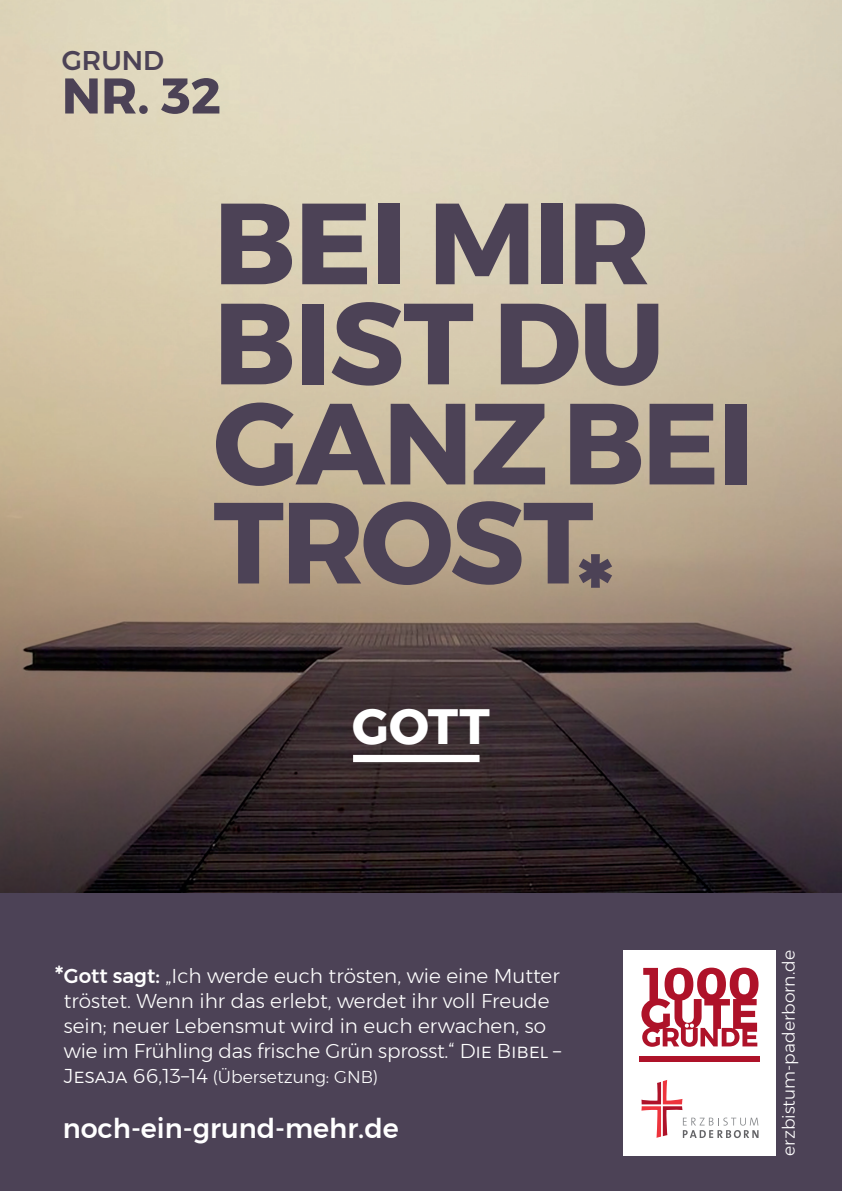
<style>
.page{position:relative;width:842px;height:1191px;background:#fff}
.page>*{position:absolute;margin:0;border:0;box-sizing:border-box;transform-origin:0 0}
.t1{font:700 115px/99.7px "Montserrat";letter-spacing:-.02em;color:#4c4256}
.t2{font:700 50px "Montserrat";color:#4c4256}
.t3{font:700 49.5px "Montserrat";color:#fff}
.t4{font:500 27px "Montserrat";color:#fff}
.t5{font:500 27px "Montserrat";color:#4c4256}
.t6{font:300 20px/25px "Montserrat";color:#fff;text-align:center}
.t7{font:300 17.2px "Montserrat";color:#fff}
.s1{font-weight:500;font-size:25px}
.s2{font-weight:500}
.s3{font-size:20px}
</style>
<div class="page">
<img style="left:0;top:0;width:842px;height:893px">
<div style="left:0;top:893px;width:842px;height:298px;background:#4c4256"></div>
<div style="left:624px;top:950px;width:152px;height:205px;background:#fff"></div>
<svg style="left:641px;top:1080px;width:117px;height:58px"></svg>
<svg style="left:641px;top:967px;width:117px;height:79px"></svg>
<div style="left:640px;top:1055px;width:120px;height:6px;background:#ae1229"></div>
<div style="left:353px;top:755px;width:126px;height:7px;background:#fff"></div>
<h3 class="t5" style="left:62px;top:39px;width:104px">GRUND</h3>
<h2 class="t2" style="left:62px;top:56px;width:161px">NR. 32</h2>
<h1 class="t1" style="left:213px;top:194px;width:542px">BEI MIR<br>BIST DU<br>GANZ BEI<br>TROST<sub>*</sub></h1>
<h3 class="t3" style="left:352px;top:686px;width:139px">GOTT</h3>
<p class="t6" style="left:55px;top:963px;width:508px"><span class="s1">*</span><span class="s2">Gott sagt:</span> „Ich werde euch trösten, wie eine Mutter tröstet. Wenn ihr das erlebt, werdet ihr voll Freude sein; neuer Lebensmut wird in euch erwachen, so wie im Frühling das frische Grün sprosst.“ Die Bibel –</p>
<p class="t7" style="left:64px;top:1064px;width:316px"><span class="s3">Jesaja 66,13–14</span> (Übersetzung: GNB)</p>
<h3 class="t4" style="left:63px;top:1107px;width:338px">noch-ein-grund-mehr.de</h3>
<p class="t7" style="left:776px;top:1155px;width:207px;rotate:-90deg">erzbistum-paderborn.de</p>
</div>
